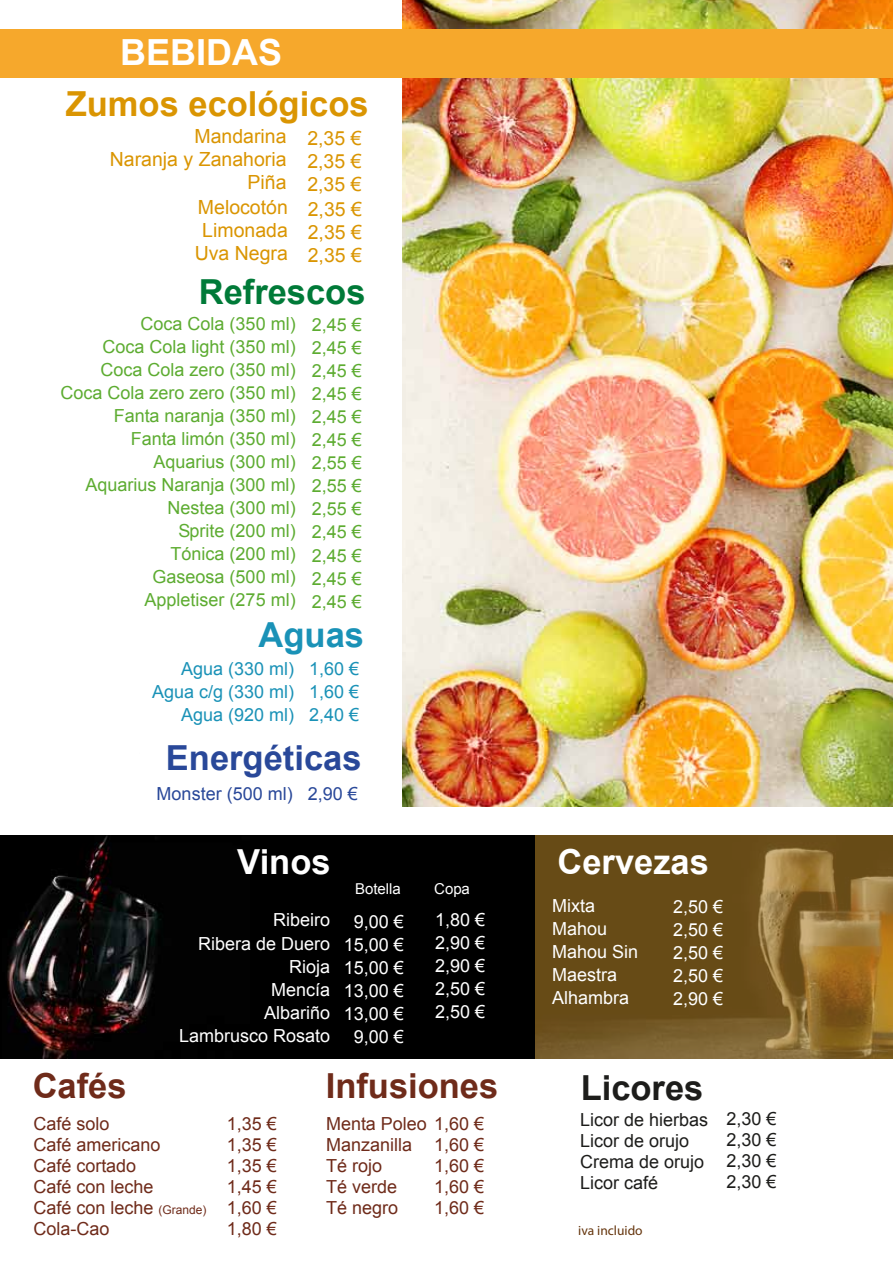
<style>
.page{position:relative;width:893px;height:1263px;background:#fff}
.page>*{position:absolute;margin:0;border:0;box-sizing:border-box;transform-origin:0 0}
.t1{font:700 36px "Arial";color:#fff}
.t2{font:700 34.5px "Arial";color:#da9502}
.t3{font:700 34.5px "Arial";color:#6f2b1a}
.t4{font:700 34.5px "Arial";color:#fff}
.t5{font:700 34.5px "Arial";color:#294899}
.t6{font:700 34.5px "Arial";color:#007a38}
.t7{font:700 34.5px "Arial";color:#1d1d1b}
.t8{font:700 34.5px "Arial";color:#1a92b7}
.t9{font:19.5px/23.1px "Arial";color:#da9502;text-align:justify}
.t10{font:18px/23.1px "Arial";color:#5dac31;text-align:right}
.t11{font:18px/23.1px "Arial";color:#fff;text-align:justify}
.t12{font:18px/21px "Arial";color:#6f2b1a;text-align:justify}
.t13{font:18px/21px "Arial";color:#1d1d1b}
.t14{font:18px/23.1px "Arial";color:#1a92b7;text-align:right}
.t15{font:18px "Arial";color:#294899}
.t16{font:15px "Arial";color:#fff}
.t17{font:13.5px "Myriad Pro";color:#65350d}
.s1{font-size:12px}
</style>
<div class="page">
<div style="left:0;top:835px;width:535px;height:224px;background:#000"></div>
<img style="left:7px;top:835px;width:154px;height:224px">
<svg style="left:535px;top:835px;width:358px;height:224px;background:#785a22"></svg>
<img style="left:403px;top:0;width:490px;height:807px">
<div style="left:0;top:29px;width:893px;height:48px;background:#f6a82c"></div>
<h1 class="t1" style="left:120px;top:28px;width:163px">BEBIDAS</h1>
<h2 class="t2" style="left:66px;top:81px;width:304px">Zumos ecológicos</h2>
<p class="t9" style="left:110px;top:125px;width:178px;text-align:right">Mandarina<br>Naranja y Zanahoria<br>Piña</p>
<p class="t9" style="left:307px;top:126px;width:56px">2,35 € 2,35 € 2,35 €</p>
<p class="t9" style="left:195px;top:195px;width:95px;text-align:center">Melocotón<br>Limonada<br>Uva Negra</p>
<p class="t9" style="left:308px;top:197px;width:56px">2,35 € 2,35 € 2,35 €</p>
<h2 class="t6" style="left:199px;top:269px;width:168px">Refrescos</h2>
<p class="t10" style="left:61px;top:312px;width:237px">Coca Cola (350 ml)<br>Coca Cola light (350 ml)<br>Coca Cola zero (350 ml)<br>Coca Cola zero zero (350 ml)<br>Fanta naranja (350 ml)<br>Fanta limón (350 ml)<br>Aquarius (300 ml)<br>Aquarius Naranja (300 ml)<br>Nestea (300 ml)<br>Sprite (200 ml)<br>Tónica (200 ml)<br>Gaseosa (500 ml)<br>Appletiser (275 ml)</p>
<p class="t10" style="left:312px;top:313px;width:52px;text-align:justify">2,45 € 2,45 € 2,45 € 2,45 € 2,45 € 2,45 € 2,55 € 2,55 € 2,55 € 2,45 € 2,45 € 2,45 € 2,45 €</p>
<h2 class="t8" style="left:259px;top:612px;width:107px">Aguas</h2>
<p class="t14" style="left:152px;top:657px;width:144px">Agua (330 ml)<br>Agua c/g (330 ml)<br>Agua (920 ml)</p>
<p class="t14" style="left:309px;top:657px;width:52px;text-align:justify">1,60 € 1,60 € 2,40 €</p>
<h2 class="t5" style="left:166px;top:735px;width:197px">Energéticas</h2>
<p class="t15" style="left:157px;top:782px;width:203px">Monster (500 ml) 2,90 €</p>
<h2 class="t4" style="left:237px;top:838px;width:95px">Vinos</h2>
<p class="t16" style="left:355px;top:879px;width:47px">Botella</p>
<p class="t16" style="left:434px;top:879px;width:37px">Copa</p>
<h2 class="t3" style="left:33px;top:1062px;width:95px">Cafés</h2>
<p class="t11" style="left:179px;top:909px;width:153px;text-align:right">Ribeiro<br>Ribera de Duero<br>Rioja<br>Mencía<br>Albariño<br>Lambrusco Rosato</p>
<p class="t11" style="left:344px;top:910px;width:62px;text-align:center">9,00 €<br>15,00 €<br>15,00 €<br>13,00 €<br>13,00 €<br>9,00 €</p>
<p class="t11" style="left:435px;top:908px;width:52px">1,80 € 2,90 € 2,90 € 2,50 € 2,50 €</p>
<h2 class="t3" style="left:326px;top:1063px;width:174px">Infusiones</h2>
<p class="t12" style="left:227px;top:1113px;width:52px">1,35 € 1,35 € 1,35 € 1,45 € 1,60 € 1,80 €</p>
<p class="t12" style="left:33px;top:1114px;width:175px;text-align:left">Café solo<br>Café americano<br>Café cortado<br>Café con leche<br>Café con leche <span class="s1">(Grande)<br></span>Cola-Cao</p>
<p class="t12" style="left:326px;top:1113px;width:160px">Menta Poleo 1,60 € Manzanilla 1,60 € Té rojo</p>
<p class="t12" style="left:434px;top:1155px;width:52px">1,60 €</p>
<p class="t12" style="left:326px;top:1176px;width:73px">Té verde</p>
<p class="t12" style="left:434px;top:1176px;width:52px">1,60 €</p>
<p class="t12" style="left:326px;top:1197px;width:74px">Té negro</p>
<p class="t12" style="left:434px;top:1197px;width:52px">1,60 €</p>
<h2 class="t4" style="left:557px;top:839px;width:153px">Cervezas</h2>
<p class="t11" style="left:552px;top:895px;width:88px;text-align:left">Mixta<br>Mahou<br>Mahou Sin<br>Maestra<br>Alhambra</p>
<p class="t11" style="left:673px;top:895px;width:52px">2,50 € 2,50 € 2,50 € 2,50 € 2,90 €</p>
<h2 class="t7" style="left:581px;top:1064px;width:124px">Licores</h2>
<p class="t13" style="left:580px;top:1109px;width:130px">Licor de hierbas<br>Licor de orujo<br>Crema de orujo<br>Licor café</p>
<p class="t13" style="left:726px;top:1108px;width:52px;text-align:justify">2,30 € 2,30 € 2,30 € 2,30 €</p>
<p class="t17" style="left:578px;top:1222px;width:66px">iva incluido</p>
</div>
